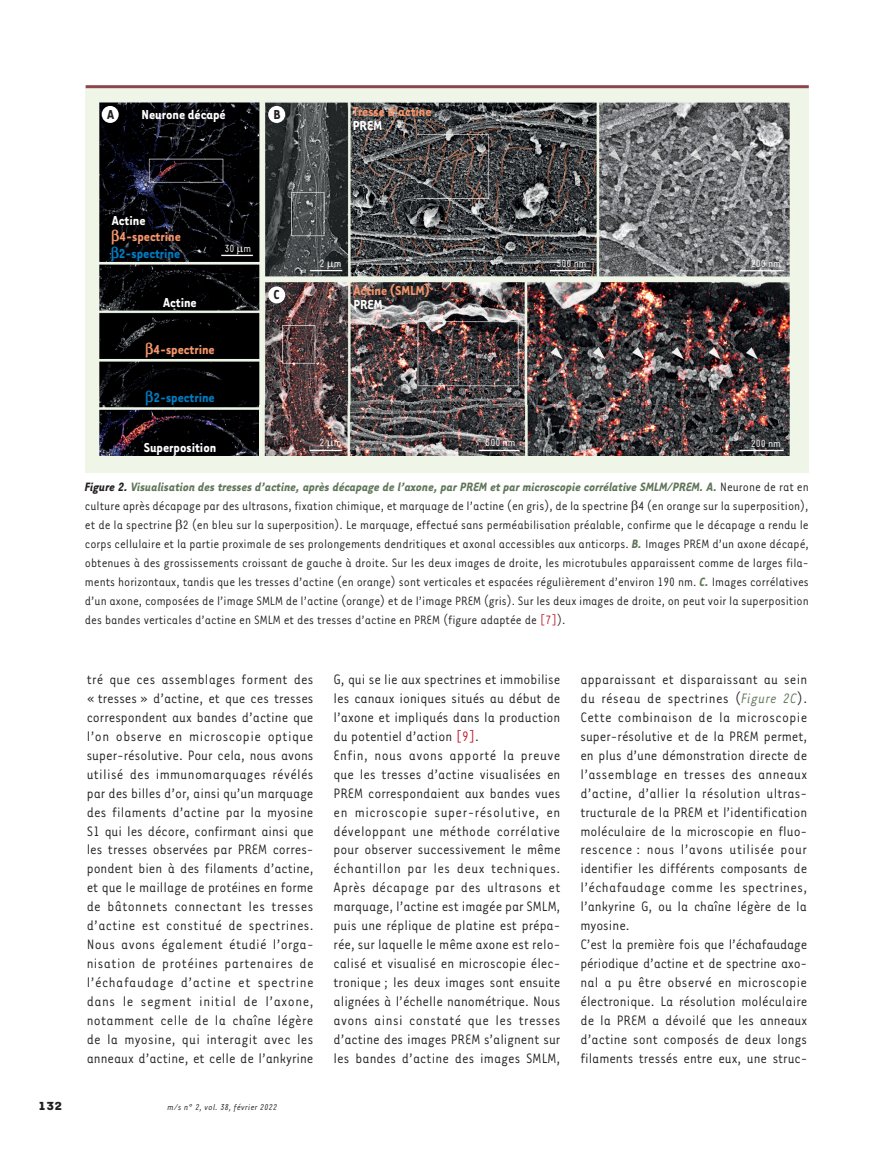
<style>
.page{position:relative;width:894px;height:1149px;background:#fff}
.page>*{position:absolute;margin:0;border:0;box-sizing:border-box;transform-origin:0 0}
.t1{font:15.75px/18.9px "Tarzana Narrow";color:#231f20}
.t2{font:700 15px "Tarzana Narrow";color:#f7966b}
.t3{font:700 15px "Tarzana Narrow";color:#fff}
.t4{font:700 15px "Tarzana Narrow";color:#007cc2}
.t5{font:700 15px "Tarzana Narrow";color:#231f20}
.t6{font:13.95px/18.9px "Tarzana Narrow";color:#231f20;text-align:justify}
.t7{font:700 13.5px "Tarzana Wide";color:#231f20}
.t8{font:12px "Tarzana Narrow";color:#fff}
.t9{font:italic 9.75px "Tarzana Narrow";letter-spacing:.025em;color:#231f20}
.s1{font-weight:700;font-style:italic}
.s2{font-weight:700;font-style:italic;color:#5f7659}
.s3{color:#c11527}
.s4{font-style:italic;color:#5f7659}
</style>
<div class="page">
<div style="left:86px;top:85px;width:722px;height:387px;background:#eff6e8"></div>
<img style="left:100px;top:102px;width:688px;height:354px">
<div style="left:102px;top:106px;width:17px;height:17px;background:#fff;border-radius:50%"></div>
<div style="left:268px;top:106px;width:17px;height:17px;background:#fff;border-radius:50%"></div>
<div style="left:268px;top:286px;width:17px;height:17px;background:#fff;border-radius:50%"></div>
<hr style="left:86px;top:85px;width:722px;height:3px;background:#8d454f">
<svg style="left:237px;top:247px;width:6px;height:8px"></svg>
<svg style="left:327px;top:261px;width:6px;height:8px"></svg>
<svg style="left:327px;top:440px;width:6px;height:8px"></svg>
<svg style="left:146px;top:342px;width:7px;height:15px"></svg>
<svg style="left:111px;top:229px;width:8px;height:32px"></svg>
<svg style="left:146px;top:390px;width:7px;height:15px"></svg>
<p class="t5" style="left:107px;top:105px;width:9px">A</p>
<p class="t5" style="left:273px;top:105px;width:9px">B</p>
<p class="t3" style="left:141px;top:105px;width:86px">Neurone décapé</p>
<p class="t3" style="left:112px;top:211px;width:35px">Actine</p>
<p class="t2" style="left:119px;top:227px;width:63px">4-spectrine</p>
<p class="t4" style="left:119px;top:244px;width:63px">2-spectrine</p>
<p class="t3" style="left:163px;top:293px;width:35px">Actine</p>
<p class="t8" style="left:224px;top:241px;width:28px">30 m</p>
<p class="t2" style="left:153px;top:340px;width:63px">4-spectrine</p>
<p class="t4" style="left:153px;top:387px;width:63px">2-spectrine</p>
<p class="t3" style="left:144px;top:438px;width:74px">Superposition</p>
<p class="t5" style="left:273px;top:285px;width:7px">C</p>
<p class="t2" style="left:353px;top:102px;width:80px">Tresse d’actine</p>
<p class="t3" style="left:353px;top:116px;width:31px">PREM</p>
<p class="t8" style="left:319px;top:256px;width:23px">2 m</p>
<p class="t2" style="left:353px;top:281px;width:78px">Actine (SMLM)</p>
<p class="t3" style="left:353px;top:295px;width:31px">PREM</p>
<p class="t8" style="left:319px;top:435px;width:23px">2 m</p>
<p class="t8" style="left:556px;top:256px;width:32px">500 nm</p>
<p class="t8" style="left:485px;top:435px;width:32px">500 nm</p>
<p class="t8" style="left:750px;top:256px;width:32px">200 nm</p>
<p class="t8" style="left:750px;top:435px;width:32px">200 nm</p>
<p class="t6" style="left:85px;top:477px;width:725px"><span class="s1">Figure 2.</span> <span class="s2">Visualisation des tresses d’actine, après décapage de l’axone, par PREM et par microscopie corrélative SMLM/PREM. A.</span> Neurone de rat en culture après décapage par des ultrasons, fixation chimique, et marquage de l’actine (en gris), de la spectrine 4 (en orange sur la superposition), et de la spectrine 2 (en bleu sur la superposition). Le marquage, effectué sans perméabilisation préalable, confirme que le décapage a rendu le corps cellulaire et la partie proximale de ses prolongements dendritiques et axonal accessibles aux anticorps. <span class="s2">B.</span> Images PREM d’un axone décapé, obtenues à des grossissements croissant de gauche à droite. Sur les deux images de droite, les microtubules apparaissent comme de larges fila&shy;ments horizontaux, tandis que les tresses d’actine (en orange) sont verticales et espacées régulièrement d’environ 190 nm. <span class="s2">C.</span> Images corrélatives d’un axone, composées de l’image SMLM de l’actine (orange) et de l’image PREM (gris). Sur les deux images de droite, on peut voir la superposition des bandes verticales d’actine en SMLM et des tresses d’actine en PREM (figure adaptée de <span class="s3">[7]</span>).</p>
<p class="t1" style="left:87px;top:669px;width:228px;text-align:justify">tré que ces assemblages forment des « tresses » d’actine, et que ces tresses correspondent aux bandes d’actine que l’on observe en microscopie optique super-ré solutive. Pour cela, nous avons utilisé des immunomarquages révélés par des billes d’or, ainsi qu’un marquage des filaments d’actine par la myosine S1 qui les décore, confirmant ainsi que les tresses observées par PREM corres&shy;pondent bien à des filaments d’actine, et que le maillage de protéines en forme de bâtonnets connectant les tresses d’actine est constitué de spectrines.<br>Nous avons également étudié l’orga&shy;nisation de protéines partenaires de l’échafaudage d’actine et spectrine dans le segment initial de l’axone, notamment celle de la chaîne légère de la myosine, qui interagit avec les anneaux d’actine, et celle de l’ankyrine</p>
<p class="t7" style="left:38px;top:1097px;width:26px">132</p>
<p class="t9" style="left:167px;top:1100px;width:111px">m/s n° 2, vol. 38, février 2022</p>
<p class="t1" style="left:333px;top:669px;width:228px">G, qui se lie aux spectrines et immobilise les canaux ioniques situés au début de l’axone et impliqués dans la production du potentiel d’action <span class="s3">[9]</span>.<br>Enfin, nous avons apporté la preuve que les tresses d’actine visualisées en PREM correspondaient aux bandes vues en microscopie super-ré solutive, en développant une méthode corrélative pour observer successivement le même échantillon par les deux techniques.<br>Après décapage par des ultrasons et marquage, l’actine est imagée par SMLM, puis une réplique de platine est prépa&shy;rée, sur laquelle le même axone est relo&shy;calisé et visualisé en microscopie élec&shy;tronique ; les deux images sont ensuite alignées à l’échelle nanométrique. Nous avons ainsi constaté que les tresses d’actine des images PREM s’alignent sur les bandes d’actine des images SMLM,</p>
<p class="t1" style="left:580px;top:669px;width:228px">apparaissant et disparaissant au sein du réseau de spectrines (<span class="s4">Figure 2C</span>).<br>Cette combinaison de la microscopie super-ré solutive et de la PREM permet, en plus d’une démonstration directe de l’assemblage en tresses des anneaux d’actine, d’allier la résolution ultras&shy;tructurale de la PREM et l’identification moléculaire de la microscopie en fluo&shy;rescence : nous l’avons utilisée pour identifier les différents composants de l’échafaudage comme les spectrines, l’ankyrine G, ou la chaîne légère de la myosine.<br>C’est la première fois que l’échafaudage périodique d’actine et de spectrine axo&shy;nal a pu être observé en microscopie électronique. La résolution moléculaire de la PREM a dévoilé que les anneaux d’actine sont composés de deux longs filaments tressés entre eux, une struc-</p>
</div>
